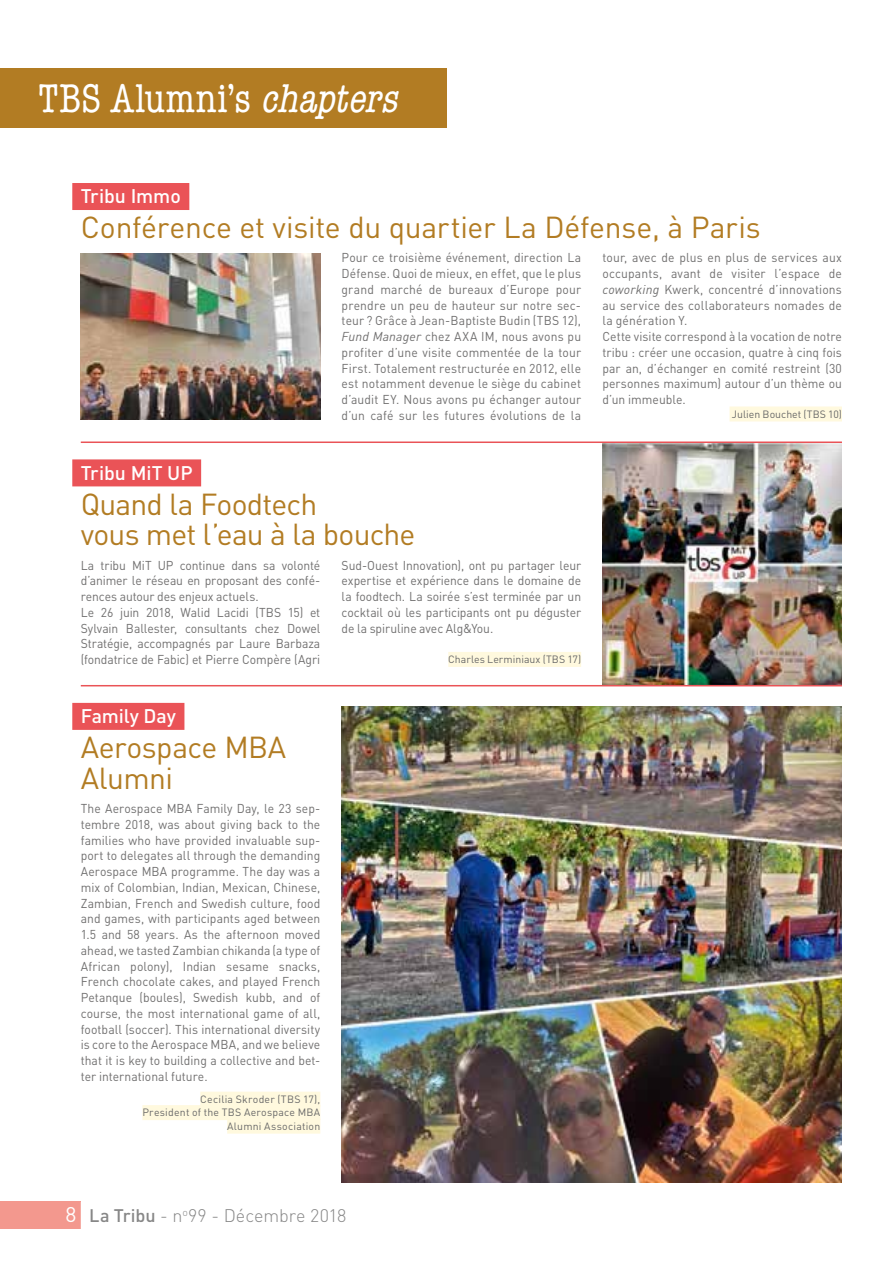
<style>
.page{position:relative;width:893px;height:1263px;background:#fff}
.page>*{position:absolute;margin:0;border:0;box-sizing:border-box;transform-origin:0 0}
.t1{font:condensed 40.5px "American Typewriter";letter-spacing:.015em;color:#fff}
.t2{font:30px/30.8px "DIN";letter-spacing:-.01em;color:#b27c23}
.t3{font:500 19.5px "DIN";letter-spacing:-.005em;color:#fff}
.t4{font:300 18px "DIN";letter-spacing:-.005em;color:#878787}
.t5{font:12.75px/15.8px "DIN";letter-spacing:.005em;color:#706f6f;text-align:justify;scale:.95 1}
.t6{font:10.5px/13.5px "DIN";letter-spacing:.02em;color:#686868;text-align:right}
.t7{font:10.5px "DIN";color:#686868}
.s1{font-style:italic}
.s2{font-weight:400;font-size:21px;color:#fff}
.s3{font-weight:500}
</style>
<div class="page">
<div style="left:0;top:1202px;width:81px;height:27px;background:#f3988e"></div>
<div style="left:0;top:68px;width:446px;height:60px;background:#b27c23"></div>
<img style="left:602px;top:443px;width:240px;height:242px">
<div style="left:72px;top:459px;width:129px;height:27px;background:#ea5357"></div>
<div style="left:448px;top:652px;width:133px;height:15px;background:#fff9de"></div>
<hr style="left:81px;top:685px;width:761px;height:1px;background:#ea5357">
<hr style="left:81px;top:441px;width:761px;height:2px;background:#ea5357">
<div style="left:72px;top:703px;width:112px;height:27px;background:#ea5357"></div>
<div style="left:200px;top:1092px;width:120px;height:15px;background:#fff9de"></div>
<div style="left:142px;top:1105px;width:178px;height:15px;background:#fff9de"></div>
<div style="left:227px;top:1119px;width:93px;height:15px;background:#fff9de"></div>
<img style="left:342px;top:707px;width:500px;height:475px">
<div style="left:72px;top:183px;width:117px;height:27px;background:#ea5357"></div>
<div style="left:729px;top:406px;width:113px;height:15px;background:#fff9de"></div>
<img style="left:81px;top:254px;width:239px;height:166px">
<h1 class="t1" style="left:38px;top:76px;width:370px">TBS Alumni’s <span class="s1">chapters</span></h1>
<h3 class="t3" style="left:81px;top:184px;width:102px">Tribu I mmo</h3>
<h2 class="t2" style="left:81px;top:211px;width:681px">Conférence et visite du quartier La Défense, à Paris</h2>
<p class="t5" style="left:342px;top:250px;width:254px">Pour ce troisième événement, direction La Défense. Quoi de mieux, en effet, que le plus grand marché de bureaux d’Europe pour prendre un peu de hauteur sur notre sec&shy;teur ? Grâce à Jean-Baptiste Budin (TBS 12), <span class="s1">Fund Manager</span> chez AXA IM, nous avons pu profiter d’une visite commentée de la tour First. Totalement restructurée en 2012, elle est notamment devenue le siège du cabinet d’audit EY. Nous avons pu échanger autour d’un café sur les futures évolutions de la</p>
<p class="t5" style="left:602px;top:250px;width:254px;text-align:left">tour, avec de plus en plus de services aux occupants, avant de visiter l’espace de <span class="s1">coworking</span> Kwerk, concentré d’innovations au service des collaborateurs nomades de la génération Y.<br>Cette visite correspond à la vocation de notre tribu : créer une occasion, quatre à cinq fois par an, d’échanger en comité restreint (30 personnes maximum) autour d’un thème ou d’un immeuble.</p>
<p class="t7" style="left:732px;top:407px;width:112px">Julien Bouchet (TBS 10)</p>
<h3 class="t3" style="left:81px;top:460px;width:113px">Tribu MiT UP</h3>
<h2 class="t2" style="left:81px;top:488px;width:336px">Quand la Foodtech<br>vous met l’eau à la bouche</h2>
<p class="t5" style="left:81px;top:557px;width:254px;text-align:left">La tribu MiT UP continue dans sa volonté d’animer le réseau en proposant des confé&shy;rences autour des enjeux actuels.<br>Le 26 juin 2018, Walid Lacidi (TBS 15) et Sylvain Ballester, consultants chez Dowel Stratégie, accompagnés par Laure Barbaza (fondatrice de Fabic) et Pierre Compère (Agri</p>
<p class="t5" style="left:342px;top:557px;width:254px">Sud-Ouest Innovation), ont pu partager leur expertise et expérience dans le domaine de la foodtech. La soirée s’est terminée par un cocktail où les participants ont pu déguster de la spiruline avec Alg&amp;You.</p>
<p class="t7" style="left:448px;top:653px;width:134px">Charles Lerminiaux (TBS 17)</p>
<h3 class="t3" style="left:81px;top:703px;width:97px">Family Day</h3>
<h2 class="t2" style="left:81px;top:731px;width:207px">Aerospace MBA<br>Alumni</h2>
<p class="t5" style="left:81px;top:800px;width:254px">The Aerospace MBA Family Day, le 23 sep&shy;tembre 2018, was about giving back to the families who have provided invaluable sup&shy;port to delegates all through the demanding Aerospace MBA programme. The day was a mix of Colombian, Indian, Mexican, Chinese, Zambian, French and Swedish culture, food and games, with participants aged between 1.5 and 58 years. As the afternoon moved ahead, we tasted Zambian chikanda (a type of African polony), Indian sesame snacks, French chocolate cakes, and played French Petanque (boules), Swedish kubb, and of course, the most international game of all, football (soccer). This international diversity is core to the Aerospace MBA, and we believe that it is key to building a collective and bet&shy;ter international future.</p>
<p class="t6" style="left:142px;top:1092px;width:179px">Cecilia Skroder (TBS 17),<br>President of the TBS Aerospace MBA<br>Alumni Association</p>
<h3 class="t4" style="left:66px;top:1205px;width:282px"><span class="s2">8</span> <span class="s3">La Tribu</span> - n<sup>o</sup>99 - Décembre 2018</h3>
</div>
